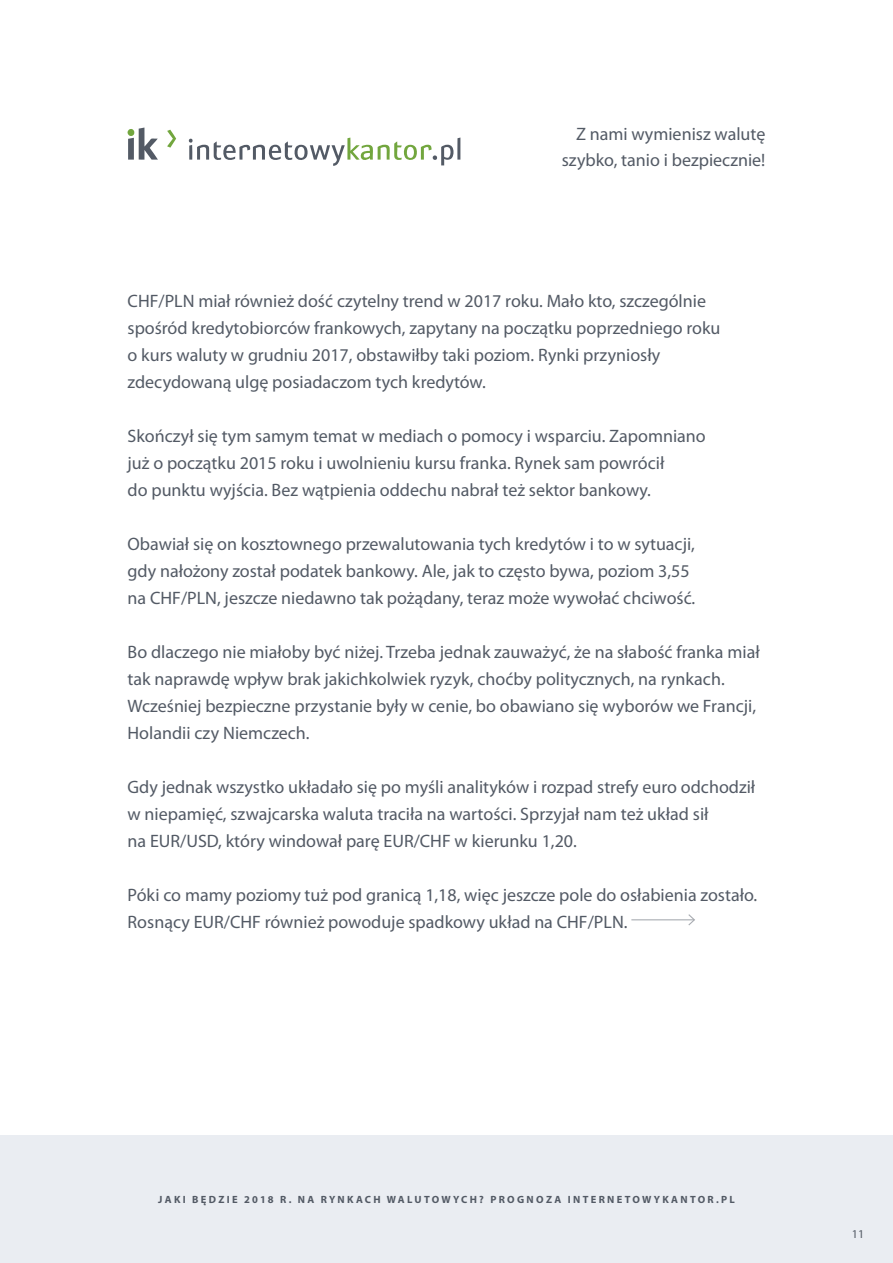
<style>
.page{position:relative;width:893px;height:1263px;background:#fff}
.page>*{position:absolute;margin:0;border:0;box-sizing:border-box;transform-origin:0 0}
.t1{font:18px/27px "Myriad Pro";color:#535a65}
.t2{font:12px "Myriad Pro";color:#535a65}
.t3{font:700 10.5px "Myriad Pro";letter-spacing:.22em;color:#535a65}
</style>
<div class="page">
<div style="left:0;top:1135px;width:893px;height:128px;background:#eaedf2"></div>
<svg style="left:167px;top:130px;width:9px;height:18px"></svg>
<svg style="left:128px;top:128px;width:30px;height:32px"></svg>
<svg style="left:188px;top:138px;width:272px;height:28px"></svg>
<hr style="left:631px;top:919px;width:63px;height:1px;background:#a9acb2">
<svg style="left:687px;top:914px;width:8px;height:12px"></svg>
<p class="t1" style="left:562px;top:121px;width:205px;line-height:25.8px;text-align:right">Z nami wymienisz walutę szybko, tanio i bezpiecznie!</p>
<p class="t1" style="left:128px;top:288px;width:594px">CHF/PLN miał również dość czytelny trend w 2017 roku. Mało kto, szczególnie spośród kredytobiorców frankowych, zapytany na początku poprzedniego roku o kurs waluty w grudniu 2017, obstawiłby taki poziom. Rynki przyniosły zdecydowaną ulgę posiadaczom tych kredytów.</p>
<p class="t1" style="left:128px;top:423px;width:580px">Skończył się tym samym temat w mediach o pomocy i wsparciu. Zapomniano już o początku 2015 roku i uwolnieniu kursu franka. Rynek sam powrócił<br>do punktu wyjścia. Bez wątpienia oddechu nabrał też sektor bankowy.</p>
<p class="t1" style="left:128px;top:531px;width:569px">Obawiał się on kosztownego przewalutowania tych kredytów i to w sytuacji, gdy nałożony został podatek bankowy. Ale, jak to często bywa, poziom 3,55 na CHF/PLN, jeszcze niedawno tak pożądany, teraz może wywołać chciwość.</p>
<p class="t1" style="left:128px;top:639px;width:634px">Bo dlaczego nie miałoby być niżej. Trzeba jednak zauważyć, że na słabość franka miał tak naprawdę wpływ brak jakichkolwiek ryzyk, choćby politycznych, na rynkach.<br>Wcześniej bezpieczne przystanie były w cenie, bo obawiano się wyborów we Francji, Holandii czy Niemczech.</p>
<p class="t1" style="left:128px;top:774px;width:629px">Gdy jednak wszystko układało się po myśli analityków i rozpad strefy euro odchodził w niepamięć, szwajcarska waluta traciła na wartości. Sprzyjał nam też układ sił<br>na EUR/USD, który windował parę EUR/CHF w kierunku 1,20.</p>
<p class="t1" style="left:128px;top:882px;width:631px">Póki co mamy poziomy tuż pod granicą 1,18, więc jeszcze pole do osłabienia zostało.<br>Rosnący EUR/CHF również powoduje spadkowy układ na CHF/PLN.</p>
<p class="t3" style="left:158px;top:1193px;width:578px">JAKI BĘDZIE 2018 R. NA RYNKACH WALUTOWYCH? PROGNOZA INTERNETOWYKANTOR.PL</p>
<p class="t2" style="left:852px;top:1227px;width:14px">11</p>
</div>
